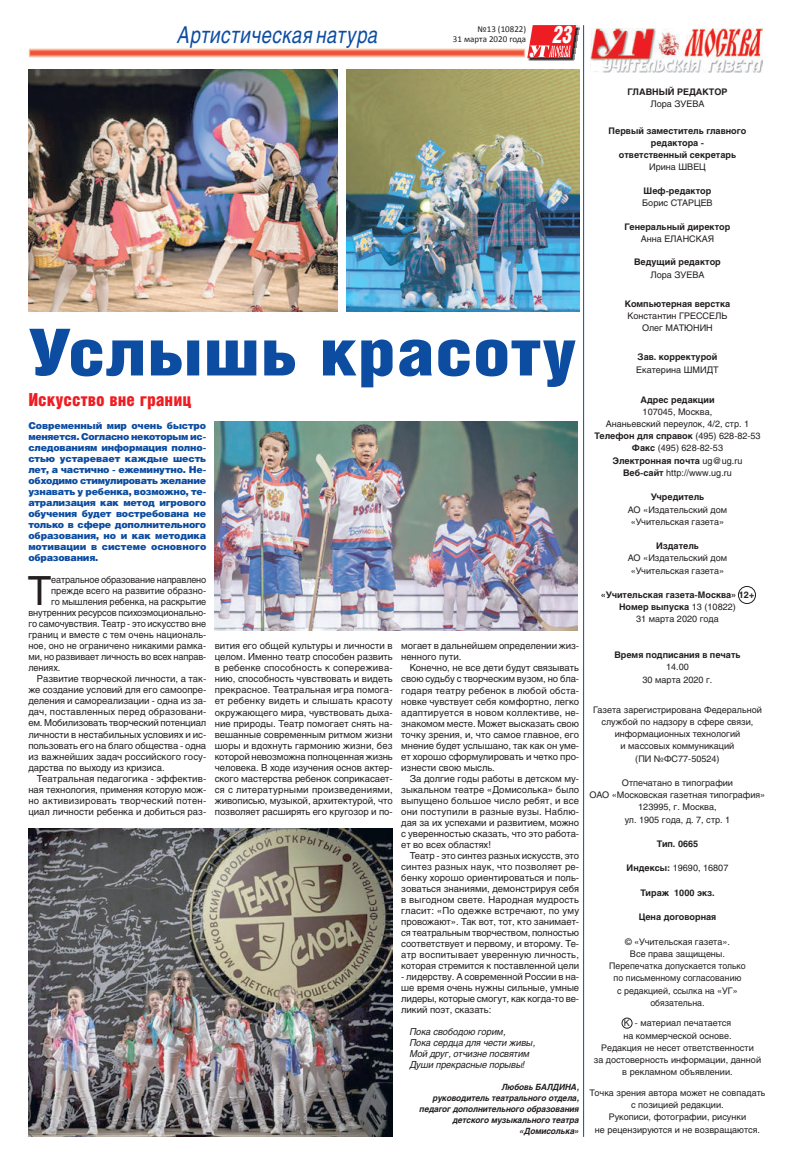
<style>
.page{position:relative;width:811px;height:1163px;background:#fff}
.page>*{position:absolute;margin:0;border:0;box-sizing:border-box;transform-origin:0 0}
.t1{font:900 65px "Helios Cond";color:#0d4da1;scale:1.22 1}
.Текст_с_фонарем{font:39.8px "Helios";color:#231f20;scale:.96 1}
.t2{font:italic 900 24px "Helios Cond";color:#fff;scale:.8 1}
.Супер_рубрика{font:italic 23px "Helios";letter-spacing:.03em;color:#0d4da1;scale:.8 1}
.t3{font:900 18px "Helios Cond";color:#ee1d23}
.Текст{font:9.5px/11px "Helios";letter-spacing:-.005em;color:#231f20;text-align:justify}
.Врез{font:900 9.5px/11px "Helios";letter-spacing:-.005em;color:#0d4da1;text-align:justify}
.Текст_с_фонарем-2{font:9.5px "Helios";letter-spacing:-.01em;color:#231f20;scale:.96 1}
.Текст-2{font:italic 9.5px "Helios";letter-spacing:-.005em;color:#231f20;scale:.96 1}
.Текст_с_фонарем-3{font:9.5px "Helios";letter-spacing:.01em;color:#231f20;scale:.96 1}
.t4{font:9px/12.2px "Helios";color:#231f20;text-align:center}
.t5{font:700 9px/12.2px "Helios";color:#231f20;text-align:center}
.t6{font:9px/9.9px "Calibri";color:#231f20;text-align:right}
.Подпись{font:italic 700 8.5px/11px "Helios";letter-spacing:-.005em;color:#231f20;text-align:right;scale:.96 1}
.s1{font-weight:400}
.s2{font-weight:700}
</style>
<div class="page">
<img style="left:28px;top:48px;width:498px;height:10px">
<img style="left:528px;top:58px;width:47px;height:3px">
<img style="left:576px;top:27px;width:3px;height:11px">
<svg style="left:527px;top:25px;width:49px;height:33px;background:#e94b50"></svg>
<hr style="left:583px;top:25px;width:1px;height:1111px;background:#0d4da1">
<div style="left:738px;top:586px;width:17px;height:17px;border:1px solid #231f20;border-radius:50%"></div>
<div style="left:622px;top:1017px;width:10px;height:11px;border:1px solid #231f20;border-radius:50%"></div>
<img style="left:590px;top:28px;width:173px;height:45px">
<div style="left:591px;top:61px;width:10px;height:10px;background:#fff"></div>
<img style="left:28px;top:828px;width:365px;height:308px">
<img style="left:215px;top:421px;width:362px;height:209px">
<img style="left:28px;top:69px;width:309px;height:242px">
<img style="left:347px;top:69px;width:232px;height:242px">
<p class="Супер_рубрика" style="left:177px;top:21px;width:252px">Артистическая натура</p>
<p class="t6" style="left:453px;top:24px;width:75px">№13 (10822)<br>31 марта 2020 года</p>
<p class="t2" style="left:553px;top:21px;width:26px">23</p>
<p class="t1" style="left:28px;top:315px;width:451px">Услышь красоту</p>
<p class="t3" style="left:28px;top:389px;width:164px">Искусство вне границ</p>
<p class="Врез" style="left:28px;top:420px;width:179px">Современный мир очень быстро меняется. Согласно некоторым ис&shy;следованиям информация полно&shy;стью устаревает каждые шесть лет, а частично - ежеминутно. Не&shy;обходимо стимулировать желание узнавать у ребенка, возможно, те&shy;атрализация как метод игрового обучения будет востребована не только в сфере дополнительного образования, но и как методика мотивации в системе основного образования.</p>
<p class="Текст_с_фонарем" style="left:28px;top:567px;width:26px">Т</p>
<p class="Текст_с_фонарем-2" style="left:51px;top:574px;width:163px">еатральное образование направлено</p>
<p class="Текст_с_фонарем-2" style="left:51px;top:585px;width:163px">прежде всего на развитие образно‑</p>
<p class="Текст_с_фонарем-2" style="left:51px;top:596px;width:163px">го мышления ребенка, на раскрытие</p>
<p class="Текст_с_фонарем-2" style="left:28px;top:607px;width:187px">внутренних ресурсов психоэмоционально‑</p>
<p class="Текст_с_фонарем-2" style="left:28px;top:618px;width:187px">го самочувствия. Театр - это искусство вне</p>
<p class="Текст_с_фонарем-3" style="left:28px;top:629px;width:187px">границ и вместе с тем очень националь‑</p>
<p class="Текст_с_фонарем-2" style="left:28px;top:640px;width:187px">ное, оно не ограничено никакими рамка‑</p>
<p class="Текст_с_фонарем-2" style="left:28px;top:651px;width:187px">ми, но развивает личность во всех направ‑</p>
<p class="Текст_с_фонарем-2" style="left:28px;top:662px;width:35px">лениях.</p>
<p class="Текст" style="left:28px;top:673px;width:179px;text-indent:9px">Развитие творческой личности, а так‑ же создание условий для его самоопре‑ деления и самореализации - одна из за‑ дач, поставленных перед образовани‑ ем. Мобилизовать творческий потенциал личности в нестабильных условиях и ис‑ пользовать его на благо общества - одна из важнейших задач российского госу‑ дарства по выходу из кризиса.</p>
<p class="Текст" style="left:28px;top:772px;width:179px;text-indent:9px">Театральная педагогика - эффектив‑ ная технология, применяя которую мож‑ но активизировать творческий потен‑ циал личности ребенка и добиться раз‑</p>
<p class="Текст" style="left:215px;top:640px;width:179px">вития его общей культуры и личности в целом. Именно театр способен развить в ребенке способность к сопережива‑ нию, способность чувствовать и видеть прекрасное. Театральная игра помога‑ ет ребенку видеть и слышать красоту окружающего мира, чувствовать дыха‑ ние природы. Театр помогает снять на‑ вешанные современным ритмом жизни шоры и вдохнуть гармонию жизни, без которой невозможна полноценная жизнь человека. В ходе изучения основ актер‑ ского мастерства ребенок соприкасает‑ ся с литературными произведениями, живописью, музыкой, архитектурой, что позволяет расширять его кругозор и по‑</p>
<p class="Текст" style="left:401px;top:640px;width:179px">могает в дальнейшем определении жиз‑ ненного пути.</p>
<p class="Текст" style="left:401px;top:662px;width:179px;text-indent:9px">Конечно, не все дети будут связывать свою судьбу с творческим вузом, но бла‑ годаря театру ребенок в любой обста‑ новке чувствует себя комфортно, легко адаптируется в новом коллективе, не‑ знакомом месте. Может высказать свою точку зрения, и, что самое главное, его мнение будет услышано, так как он уме‑ ет хорошо сформулировать и четко про‑ изнести свою мысль.</p>
<p class="Текст" style="left:401px;top:772px;width:179px;text-indent:9px">За долгие годы работы в детском му‑ зыкальном театре «Домисолька» было выпущено большое число ребят, и все они поступили в разные вузы. Наблю‑ дая за их успехами и развитием, можно с уверенностью сказать, что это работа‑ ет во всех областях!</p>
<p class="Текст" style="left:401px;top:849px;width:179px;text-indent:9px">Театр - это синтез разных искусств, это синтез разных наук, что позволяет ре‑ бенку хорошо ориентироваться и поль‑ зоваться знаниями, демонстрируя себя в выгодном свете. Народная мудрость гласит: «По одежке встречают, по уму провожают». Так вот, тот, кто занимает‑ ся театральным творчеством, полностью соответствует и первому, и второму. Те‑ атр воспитывает уверенную личность, которая стремится к поставленной цели</p>
<p class="Текст" style="left:401px;top:970px;width:179px">- лидерству. А современной России в на‑ ше время очень нужны сильные, умные лидеры, которые смогут, как когда-то ве‑ ликий поэт, сказать:</p>
<p class="Текст-2" style="left:410px;top:1025px;width:102px">Пока свободою горим,</p>
<p class="Текст-2" style="left:410px;top:1036px;width:132px">Пока сердца для чести живы,</p>
<p class="Текст-2" style="left:410px;top:1047px;width:126px">Мой друг, отчизне посвятим</p>
<p class="Текст-2" style="left:410px;top:1058px;width:122px">Души прекрасные порывы!</p>
<p class="Подпись" style="left:502px;top:1080px;width:82px">Любовь БАЛДИНА,</p>
<p class="Подпись" style="left:419px;top:1091px;width:168px">руководитель театрального отдела, педагог дополнительного образования детского музыкального театра «Домисолька»</p>
<p class="t5" style="left:627px;top:86px;width:102px">ГЛАВНЫЙ РЕДАКТОР</p>
<p class="t4" style="left:650px;top:98px;width:56px">Лора ЗУЕВА</p>
<p class="t5" style="left:608px;top:124px;width:139px">Первый заместитель главного редактора -</p>
<p class="t5" style="left:619px;top:149px;width:119px">ответственный секретарь</p>
<p class="t4" style="left:649px;top:161px;width:58px">Ирина ШВЕЦ</p>
<p class="t5" style="left:643px;top:184px;width:69px">Шеф-редактор</p>
<p class="t4" style="left:642px;top:196px;width:72px">Борис СТАРЦЕВ</p>
<p class="t5" style="left:624px;top:220px;width:107px">Генеральный директор</p>
<p class="t4" style="left:640px;top:232px;width:75px">Анна ЕЛАНСКАЯ</p>
<p class="t5" style="left:634px;top:256px;width:88px">Ведущий редактор</p>
<p class="t4" style="left:650px;top:268px;width:56px">Лора ЗУЕВА</p>
<p class="t5" style="left:625px;top:297px;width:107px">Компьютерная верстка</p>
<p class="t4" style="left:627px;top:309px;width:101px">Константин ГРЕССЕЛЬ</p>
<p class="t4" style="left:642px;top:322px;width:72px">Олег МАТЮНИН</p>
<p class="t5" style="left:637px;top:351px;width:81px">Зав. корректурой</p>
<p class="t4" style="left:636px;top:363px;width:84px">Екатерина ШМИДТ</p>
<p class="t5" style="left:640px;top:393px;width:76px">Адрес редакции</p>
<p class="t4" style="left:642px;top:405px;width:71px">107045, Москва,</p>
<p class="t4" style="left:606px;top:417px;width:145px">Ананьевский переулок, 4/2, стр. 1</p>
<p class="t5" style="left:594px;top:430px;width:168px">Телефон для справок <span class="s1">(495) 628-82-53</span></p>
<p class="t4" style="left:632px;top:442px;width:93px"><span class="s2">Факс</span> (495) 628-82-53</p>
<p class="t5" style="left:612px;top:454px;width:131px">Электронная почта <span class="s1">ug@ug.ru</span></p>
<p class="t4" style="left:623px;top:466px;width:110px"><span class="s2">Веб-сайт</span> http://www.ug.ru</p>
<p class="t5" style="left:650px;top:491px;width:55px">Учредитель</p>
<p class="t4" style="left:628px;top:503px;width:101px">АО «Издательский дом «Учительская газета»</p>
<p class="t5" style="left:656px;top:539px;width:44px">Издатель</p>
<p class="t4" style="left:628px;top:552px;width:101px">АО «Издательский дом «Учительская газета»</p>
<p class="t5" style="left:600px;top:588px;width:155px">«Учительская газета-Москва» 12+</p>
<p class="t5" style="left:619px;top:601px;width:118px">Номер выпуска <span class="s1">13 (10822)</span></p>
<p class="t4" style="left:636px;top:613px;width:84px">31 марта 2020 года</p>
<p class="t5" style="left:614px;top:648px;width:128px">Время подписания в печать</p>
<p class="t4" style="left:666px;top:661px;width:24px">14.00</p>
<p class="t4" style="left:642px;top:673px;width:71px">30 марта 2020 г.</p>
<p class="t4" style="left:593px;top:703px;width:170px">Газета зарегистрирована Федеральной службой по надзору в сфере связи, информационных технологий<br>и массовых коммуникаций<br>(ПИ №ФС77-50524)</p>
<p class="t4" style="left:622px;top:776px;width:113px">Отпечатано в типографии</p>
<p class="t4" style="left:589px;top:788px;width:177px">ОАО «Московская газетная типография»</p>
<p class="t4" style="left:638px;top:800px;width:80px">123995, г. Москва,</p>
<p class="t4" style="left:624px;top:813px;width:107px">ул. 1905 года, д. 7, стр. 1</p>
<p class="t5" style="left:657px;top:837px;width:43px">Тип. 0665</p>
<p class="t4" style="left:626px;top:861px;width:103px"><span class="s2">Индексы:</span> 19690, 16807</p>
<p class="t5" style="left:640px;top:886px;width:76px">Тираж 1000 экз.</p>
<p class="t5" style="left:638px;top:910px;width:79px">Цена договорная</p>
<p class="t4" style="left:625px;top:935px;width:107px">© «Учительская газета».</p>
<p class="t4" style="left:630px;top:947px;width:97px">Все права защищены.</p>
<p class="t4" style="left:609px;top:959px;width:138px">Перепечатка допускается только по письменному согласованию<br>с редакцией, ссылка на «УГ» обязательна.</p>
<p class="t4" style="left:594px;top:1016px;width:169px">К - материал печатается<br>на коммерческой основе.<br>Редакция не несет ответственности<br>за достоверность информации, данной в рекламном объявлении.</p>
<p class="t4" style="left:589px;top:1086px;width:177px">Точка зрения автора может не совпадать с позицией редакции.<br>Рукописи, фотографии, рисунки<br>не рецензируются и не возвращаются.</p>
</div>
